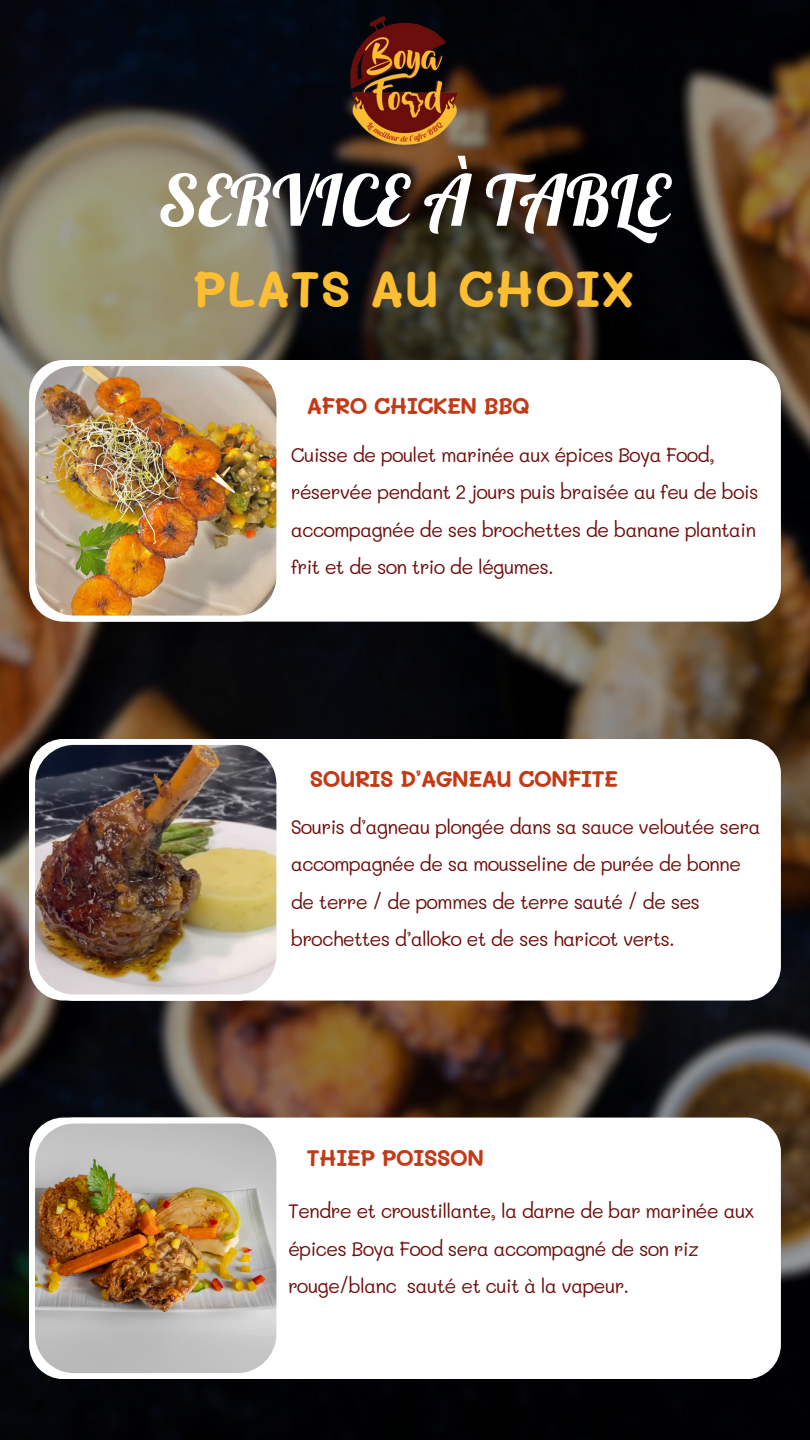
<style>
.page{position:relative;width:810px;height:1440px;background:#fff}
.page>*{position:absolute;margin:0;border:0;box-sizing:border-box;transform-origin:0 0}
.t1{font:70px "Lobster";color:#fff}
.t2{font:700 50px "Mali";color:#fdbe32}
.t3{font:700 22.6px "Mali";letter-spacing:-.045em;color:#c33a17}
.t4{font:19.6px/37.5px "Mali";letter-spacing:-.045em;color:#6c0e0c}
</style>
<div class="page">
<img style="left:0;top:0;width:810px;height:1440px">
<img style="left:326px;top:0;width:159px;height:159px">
<div style="left:29px;top:360px;width:752px;height:262px;background:#fff;border-radius:35px"></div>
<img style="left:29px;top:360px;width:253px;height:262px">
<div style="left:29px;top:739px;width:752px;height:262px;background:#fff;border-radius:35px"></div>
<div style="left:29px;top:1118px;width:752px;height:261px;background:#fff;border-radius:35px"></div>
<img style="left:29px;top:1118px;width:248px;height:261px">
<img style="left:29px;top:739px;width:253px;height:262px">
<p class="t1" style="left:158px;top:156px;width:513px">SERVICE À TABLE</p>
<p class="t2" style="left:193px;top:254px;width:444px">PLATS AU CHOIX</p>
<p class="t3" style="left:307px;top:390px;width:225px">AFRO CHICKEN BBQ</p>
<p class="t4" style="left:291px;top:435px;width:469px">Cuisse de poulet marinée aux épices Boya Food, réservée pendant 2 jours puis braisée au feu de bois accompagnée de ses brochettes de banane plantain frit et de son trio de légumes.</p>
<p class="t3" style="left:309px;top:763px;width:310px">SOURIS D’AGNEAU CONFITE</p>
<p class="t4" style="left:291px;top:807px;width:471px">Souris d’agneau plongée dans sa sauce veloutée sera accompagnée de sa mousseline de purée de bonne de terre / de pommes de terre sauté / de ses brochettes d’alloko et de ses haricot verts.</p>
<p class="t3" style="left:307px;top:1142px;width:179px">THIEP POISSON</p>
<p class="t4" style="left:288px;top:1192px;width:468px">Tendre et croustillante, la darne de bar marinée aux épices Boya Food sera accompagné de son riz rouge/blanc sauté et cuit à la vapeur.</p>
</div>
